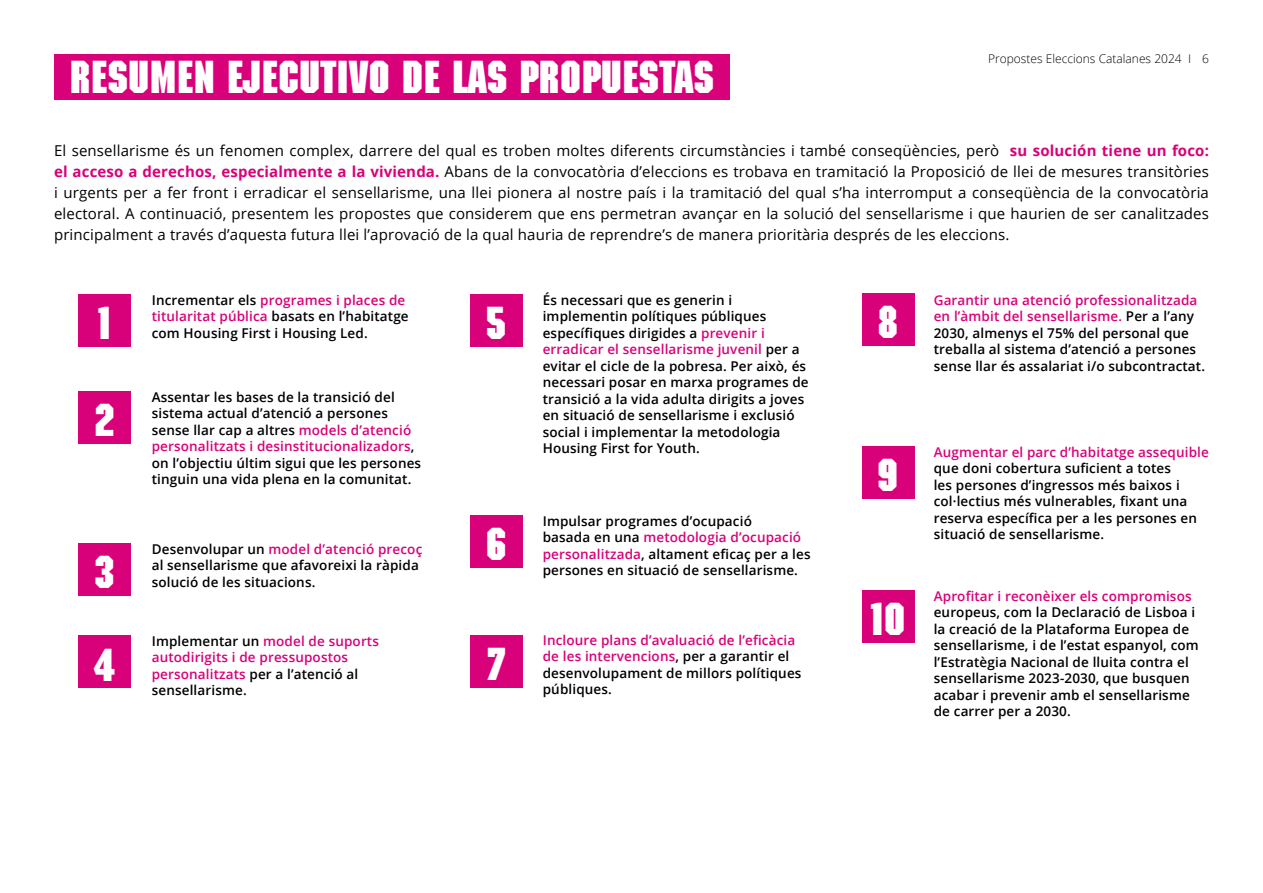
<style>
.page{position:relative;width:1263px;height:893px;background:#fff}
.page>*{position:absolute;margin:0;border:0;box-sizing:border-box;transform-origin:0 0}
.t1{font:700 45px "Machine Std";color:#fff}
.PARRAFOS{font:15px/21px "Open Sans";letter-spacing:.01em;color:#000;text-align:justify}
.PARRAFOS-2{font:600 13.5px/16.5px "Open Sans";letter-spacing:.01em;color:#000}
.PARRAFOS-3{font:600 13.5px/16.5px "Open Sans";letter-spacing:.01em;color:#d9017a}
.PARRAFOS-4{font:300 12px "Open Sans";color:#000}
.s1{font-weight:700;color:#d9017a}
.s2{color:#d9017a}
.s3{color:#000}
</style>
<div class="page">
<div style="left:54px;top:54px;width:675px;height:45px;background:#d9017a"></div>
<div style="left:78px;top:391px;width:53px;height:53px;background:#d9017a"></div>
<div style="left:470px;top:515px;width:52px;height:53px;background:#d9017a"></div>
<div style="left:862px;top:590px;width:52px;height:53px;background:#d9017a"></div>
<div style="left:78px;top:294px;width:53px;height:53px;background:#d9017a"></div>
<div style="left:470px;top:294px;width:52px;height:53px;background:#d9017a"></div>
<div style="left:862px;top:446px;width:52px;height:53px;background:#d9017a"></div>
<div style="left:78px;top:635px;width:53px;height:53px;background:#d9017a"></div>
<div style="left:862px;top:294px;width:52px;height:52px;background:#d9017a"></div>
<div style="left:470px;top:635px;width:52px;height:53px;background:#d9017a"></div>
<div style="left:78px;top:543px;width:53px;height:53px;background:#d9017a"></div>
<p class="t1" style="left:70px;top:50px;width:646px">RESUMEN EJECUTIVO DE LAS PROPUESTAS</p>
<p class="PARRAFOS-4" style="left:988px;top:51px;width:222px">Propostes Eleccions Catalanes 2024 I 6</p>
<p class="PARRAFOS" style="left:54px;top:139px;width:1156px">El sensellarisme és un fenomen complex, darrere del qual es troben moltes diferents circumstàncies i també conseqüències, però <span class="s1">su solución tiene un foco: el acceso a derechos, especialmente a la vivienda.</span> Abans de la convocatòria d’eleccions es trobava en tramitació la Proposició de llei de mesures transitòries i urgents per a fer front i erradicar el sensellarisme, una llei pionera al nostre país i la tramitació del qual s’ha interromput a conseqüència de la convocatòria electoral. A continuació, presentem les propostes que considerem que ens permetran avançar en la solució del sensellarisme i que haurien de ser canalitzades principalment a través d’aquesta futura llei l’aprovació de la qual hauria de reprendre’s de manera prioritària després de les eleccions.</p>
<p class="PARRAFOS-2" style="left:152px;top:291px;width:258px">Incrementar els <span class="s2">programes i places de titularitat pública</span> basats en l’habitatge com Housing First i Housing Led.</p>
<p class="PARRAFOS-2" style="left:543px;top:291px;width:267px">És necessari que es generin i implementin polítiques públiques específiques dirigides a <span class="s2">prevenir i erradicar el sensellarisme juvenil</span> per a evitar el cicle de la pobresa. Per això, és necessari posar en marxa programes de transició a la vida adulta dirigits a joves en situació de sensellarisme i exclusió social i implementar la metodologia Housing First for Youth.</p>
<p class="t1" style="left:98px;top:296px;width:15px">1</p>
<p class="t1" style="left:486px;top:296px;width:22px">5</p>
<p class="PARRAFOS-2" style="left:152px;top:388px;width:271px">Assentar les bases de la transició del sistema actual d’atenció a persones sense llar cap a altres <span class="s2">models d’atenció personalitzats i desinstitucionalizadors</span>, on l’objectiu últim sigui que les persones tinguin una vida plena en la comunitat.</p>
<p class="t1" style="left:94px;top:393px;width:22px">2</p>
<p class="t1" style="left:94px;top:545px;width:22px">3</p>
<p class="t1" style="left:94px;top:638px;width:23px">4</p>
<p class="PARRAFOS-2" style="left:152px;top:540px;width:272px">Desenvolupar un <span class="s2">model d’atenció precoç </span>al sensellarisme que afavoreixi la ràpida solució de les situacions.</p>
<p class="PARRAFOS-3" style="left:152px;top:632px;width:229px"><span class="s3">Implementar un</span> model de suports autodirigits i de pressupostos personalitzats <span class="s3">per a l’atenció al sensellarisme.</span></p>
<p class="t1" style="left:486px;top:517px;width:22px">6</p>
<p class="t1" style="left:488px;top:637px;width:18px">7</p>
<p class="PARRAFOS-2" style="left:543px;top:512px;width:269px">Impulsar programes d’ocupació<br>basada en una <span class="s2">metodologia d’ocupació personalitzada</span>, altament eficaç per a les persones en situació de sensellarisme.</p>
<p class="PARRAFOS-2" style="left:543px;top:631px;width:260px"><span class="s2">Incloure plans d’avaluació de l’eficàcia de les intervencions</span>, per a garantir el desenvolupament de millors polítiques públiques.</p>
<p class="t1" style="left:878px;top:295px;width:22px">8</p>
<p class="PARRAFOS-2" style="left:934px;top:291px;width:273px"><span class="s2">Garantir una atenció professionalitzada en l’àmbit del sensellarisme.</span> Per a l’any 2030, almenys el 75% del personal que treballa al sistema d’atenció a persones sense llar és assalariat i/o subcontractat.</p>
<p class="t1" style="left:878px;top:448px;width:22px">9</p>
<p class="t1" style="left:870px;top:592px;width:37px">10</p>
<p class="PARRAFOS-2" style="left:934px;top:443px;width:277px"><span class="s2">Augmentar el parc d’habitatge assequible </span>que doni cobertura suficient a totes<br>les persones d’ingressos més baixos i col·lectius més vulnerables, fixant una reserva específica per a les persones en situació de sensellarisme.</p>
<p class="PARRAFOS-2" style="left:934px;top:587px;width:267px"><span class="s2">Aprofitar i reconèixer els compromisos </span>europeus, com la Declaració de Lisboa i la creació de la Plataforma Europea de sensellarisme, i de l’estat espanyol, com l’Estratègia Nacional de lluita contra el sensellarisme 2023-2030, que busquen acabar i prevenir amb el sensellarisme de carrer per a 2030.</p>
</div>
